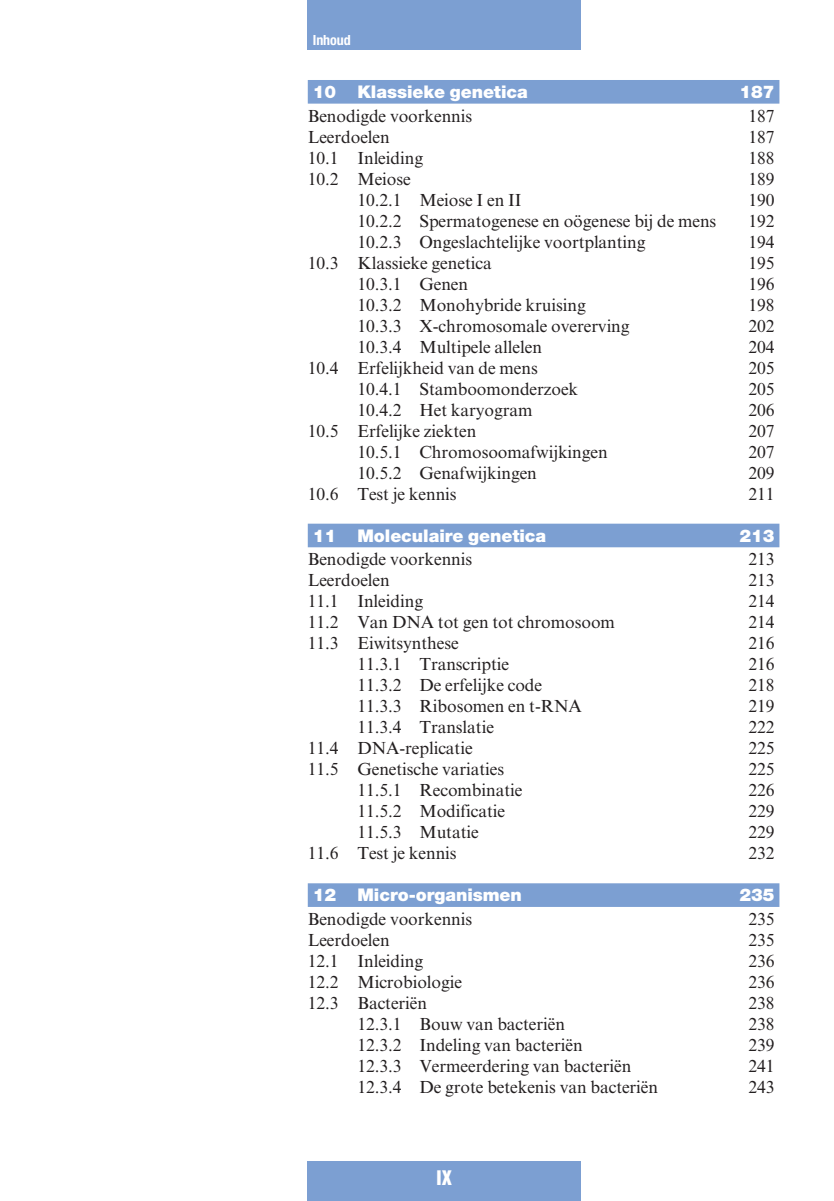
<style>
.page{position:relative;width:834px;height:1201px;background:#fff}
.page>*{position:absolute;margin:0;border:0;box-sizing:border-box;transform-origin:0 0}
.t1{font:18.38px "Helvetica Inserat LT Std";color:#fff}
.t2{font:17.5px "Times New Roman MT Std";letter-spacing:-.005em;color:#231f20}
.t3{font:900 17.5px "Helvetica Neue LT Std";letter-spacing:-.005em;color:#fff}
.t4{font:700 condensed 14px "Helvetica Neue LT Std";color:#fff}
</style>
<div class="page">
<div style="left:308px;top:0;width:272px;height:50px;background:#7c9fd2"></div>
<div style="left:308px;top:1161px;width:272px;height:39px;background:#7c9fd2"></div>
<div style="left:308px;top:80px;width:471px;height:24px;background:#7c9fd2"></div>
<div style="left:308px;top:523px;width:471px;height:24px;background:#7c9fd2"></div>
<div style="left:308px;top:883px;width:471px;height:24px;background:#7c9fd2"></div>
<p class="t4" style="left:313px;top:35px;width:40px">Inhoud</p>
<p class="t3" style="left:313px;top:85px;width:216px">10 Klassieke genetica</p>
<p class="t3" style="left:739px;top:85px;width:36px">187</p>
<p class="t2" style="left:308px;top:109px;width:166px">Benodigde voorkennis</p>
<p class="t2" style="left:748px;top:109px;width:28px">187</p>
<p class="t2" style="left:308px;top:130px;width:84px">Leerdoelen</p>
<p class="t2" style="left:748px;top:130px;width:28px">187</p>
<p class="t2" style="left:308px;top:151px;width:117px">10.1 Inleiding</p>
<p class="t2" style="left:748px;top:151px;width:28px">188</p>
<p class="t2" style="left:308px;top:172px;width:104px">10.2 Meiose</p>
<p class="t2" style="left:748px;top:172px;width:28px">189</p>
<p class="t2" style="left:357px;top:193px;width:166px">10.2.1 Meiose I en II</p>
<p class="t2" style="left:748px;top:193px;width:28px">190</p>
<p class="t2" style="left:357px;top:214px;width:360px">10.2.2 Spermatogenese en oögenese bij de mens</p>
<p class="t2" style="left:748px;top:214px;width:28px">192</p>
<p class="t2" style="left:357px;top:235px;width:290px">10.2.3 Ongeslachtelijke voortplanting</p>
<p class="t2" style="left:748px;top:235px;width:28px">194</p>
<p class="t2" style="left:308px;top:256px;width:185px">10.3 Klassieke genetica</p>
<p class="t2" style="left:748px;top:256px;width:28px">195</p>
<p class="t2" style="left:357px;top:277px;width:112px">10.3.1 Genen</p>
<p class="t2" style="left:748px;top:277px;width:28px">196</p>
<p class="t2" style="left:357px;top:298px;width:230px">10.3.2 Monohybride kruising</p>
<p class="t2" style="left:748px;top:298px;width:28px">198</p>
<p class="t2" style="left:357px;top:319px;width:274px">10.3.3 X-chromosomale overerving</p>
<p class="t2" style="left:748px;top:319px;width:28px">202</p>
<p class="t2" style="left:357px;top:340px;width:186px">10.3.4 Multipele allelen</p>
<p class="t2" style="left:748px;top:340px;width:28px">204</p>
<p class="t2" style="left:308px;top:361px;width:231px">10.4 Erfelijkheid van de mens</p>
<p class="t2" style="left:748px;top:361px;width:28px">205</p>
<p class="t2" style="left:357px;top:382px;width:222px">10.4.1 Stamboomonderzoek</p>
<p class="t2" style="left:748px;top:382px;width:28px">205</p>
<p class="t2" style="left:357px;top:403px;width:176px">10.4.2 Het karyogram</p>
<p class="t2" style="left:748px;top:403px;width:28px">206</p>
<p class="t2" style="left:308px;top:424px;width:170px">10.5 Erfelijke ziekten</p>
<p class="t2" style="left:748px;top:424px;width:28px">207</p>
<p class="t2" style="left:357px;top:445px;width:252px">10.5.1 Chromosoomafwijkingen</p>
<p class="t2" style="left:748px;top:445px;width:28px">207</p>
<p class="t2" style="left:357px;top:466px;width:181px">10.5.2 Genafwijkingen</p>
<p class="t2" style="left:748px;top:466px;width:28px">209</p>
<p class="t2" style="left:308px;top:487px;width:150px">10.6 Test je kennis</p>
<p class="t2" style="left:748px;top:487px;width:28px">211</p>
<p class="t3" style="left:313px;top:529px;width:235px">11 Moleculaire genetica</p>
<p class="t3" style="left:739px;top:529px;width:36px">213</p>
<p class="t2" style="left:308px;top:552px;width:166px">Benodigde voorkennis</p>
<p class="t2" style="left:748px;top:552px;width:28px">213</p>
<p class="t2" style="left:308px;top:573px;width:84px">Leerdoelen</p>
<p class="t2" style="left:748px;top:573px;width:28px">213</p>
<p class="t2" style="left:308px;top:594px;width:117px">11.1 Inleiding</p>
<p class="t2" style="left:748px;top:594px;width:28px">214</p>
<p class="t2" style="left:308px;top:615px;width:308px">11.2 Van DNA tot gen tot chromosoom</p>
<p class="t2" style="left:748px;top:615px;width:28px">214</p>
<p class="t2" style="left:308px;top:636px;width:152px">11.3 Eiwitsynthese</p>
<p class="t2" style="left:748px;top:636px;width:28px">216</p>
<p class="t2" style="left:357px;top:657px;width:153px">11.3.1 Transcriptie</p>
<p class="t2" style="left:748px;top:657px;width:28px">216</p>
<p class="t2" style="left:357px;top:678px;width:186px">11.3.2 De erfelijke code</p>
<p class="t2" style="left:748px;top:678px;width:28px">218</p>
<p class="t2" style="left:357px;top:699px;width:226px">11.3.3 Ribosomen en t-RNA</p>
<p class="t2" style="left:748px;top:699px;width:28px">219</p>
<p class="t2" style="left:357px;top:720px;width:138px">11.3.4 Translatie</p>
<p class="t2" style="left:748px;top:720px;width:28px">222</p>
<p class="t2" style="left:308px;top:741px;width:166px">11.4 DNA-replicatie</p>
<p class="t2" style="left:748px;top:741px;width:28px">225</p>
<p class="t2" style="left:308px;top:762px;width:198px">11.5 Genetische variaties</p>
<p class="t2" style="left:748px;top:762px;width:28px">225</p>
<p class="t2" style="left:357px;top:783px;width:166px">11.5.1 Recombinatie</p>
<p class="t2" style="left:748px;top:783px;width:28px">226</p>
<p class="t2" style="left:357px;top:804px;width:149px">11.5.2 Modificatie</p>
<p class="t2" style="left:748px;top:804px;width:28px">229</p>
<p class="t2" style="left:357px;top:825px;width:123px">11.5.3 Mutatie</p>
<p class="t2" style="left:748px;top:825px;width:28px">229</p>
<p class="t2" style="left:308px;top:846px;width:150px">11.6 Test je kennis</p>
<p class="t2" style="left:748px;top:846px;width:28px">232</p>
<p class="t3" style="left:313px;top:888px;width:211px">12 Micro-organismen</p>
<p class="t3" style="left:739px;top:888px;width:36px">235</p>
<p class="t2" style="left:308px;top:912px;width:166px">Benodigde voorkennis</p>
<p class="t2" style="left:748px;top:912px;width:28px">235</p>
<p class="t2" style="left:308px;top:933px;width:84px">Leerdoelen</p>
<p class="t2" style="left:748px;top:933px;width:28px">235</p>
<p class="t2" style="left:308px;top:954px;width:117px">12.1 Inleiding</p>
<p class="t2" style="left:748px;top:954px;width:28px">236</p>
<p class="t2" style="left:308px;top:975px;width:156px">12.2 Microbiologie</p>
<p class="t2" style="left:748px;top:975px;width:28px">236</p>
<p class="t2" style="left:308px;top:996px;width:121px">12.3 Bacteriën</p>
<p class="t2" style="left:748px;top:996px;width:28px">238</p>
<p class="t2" style="left:357px;top:1017px;width:209px">12.3.1 Bouw van bacteriën</p>
<p class="t2" style="left:748px;top:1017px;width:28px">238</p>
<p class="t2" style="left:357px;top:1038px;width:227px">12.3.2 Indeling van bacteriën</p>
<p class="t2" style="left:748px;top:1038px;width:28px">239</p>
<p class="t2" style="left:357px;top:1059px;width:275px">12.3.3 Vermeerdering van bacteriën</p>
<p class="t2" style="left:748px;top:1059px;width:28px">241</p>
<p class="t2" style="left:357px;top:1080px;width:302px">12.3.4 De grote betekenis van bacteriën</p>
<p class="t2" style="left:748px;top:1080px;width:28px">243</p>
<p class="t1" style="left:436px;top:1169px;width:17px">IX</p>
</div>
